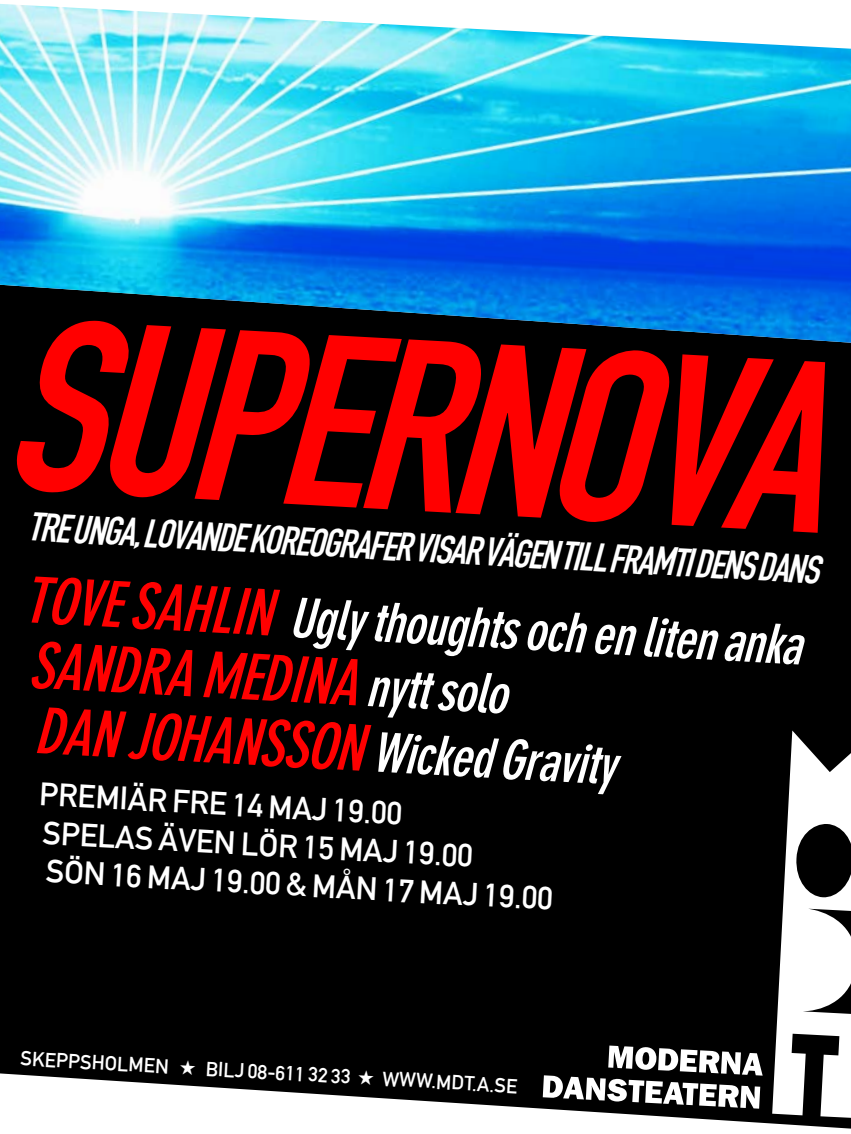
<style>
.page{position:relative;width:851px;height:1134px;background:#fff}
.page>*{position:absolute;margin:0;border:0;box-sizing:border-box;transform-origin:0 0}
.t1{font:italic 239.75px "DIN Engschrift Alternate";color:#f00}
.t2{font:italic 700 condensed 62.75px "DIN Neuzeit Grotesk";color:#f00}
.t3{font:italic 700 condensed 53.75px "DIN Neuzeit Grotesk";color:#fff}
.t4{font:italic 39.5px "DIN Engschrift Alternate";color:#fff}
.t5{font:32px/38.5px "DIN Mittelschrift Alternate";color:#fff}
.t6{font:20px "DIN Mittelschrift Alternate";color:#fff}
.s1{font-size:62.75px;color:#f00}
.s2{font-size:53.75px;color:#fff}
</style>
<div class="page">
<div style="left:0;top:0;width:850px;height:1133px;background:#000"></div>
<img style="left:0;top:52px;width:850px;height:291px">
<svg style="left:774px;top:730px;width:76px;height:342px"></svg>
<svg style="left:608px;top:1045px;width:154px;height:27px"></svg>
<svg style="left:0;top:1072px;width:850px;height:61px;fill:#fff"></svg>
<svg style="left:0;top:0;width:850px;height:52px;background:#c4f2f9"></svg>
<h1 class="t1" style="left:10px;top:318px;width:819px;rotate:3deg">SUPERNOVA</h1>
<p class="t4" style="left:29px;top:513px;width:793px;rotate:3deg">TRE UNGA, LOVANDE KOREOGRAFER VISAR VÄGEN TILL FRAMTI DENS DANS</p>
<h3 class="t3" style="left:24px;top:584px;width:781px;rotate:3deg"><span class="s1">TOVE SAHLIN</span> Ugly thoughts och en liten anka</h3>
<h2 class="t2" style="left:30px;top:642px;width:481px;rotate:3deg">SANDRA MEDINA <span class="s2">nytt solo</span></h2>
<h3 class="t3" style="left:35px;top:714px;width:584px;rotate:3deg"><span class="s1">DAN JOHANSSON</span> Wicked Gravity</h3>
<p class="t5" style="left:40px;top:778px;width:519px;rotate:3deg">PREMIÄR FRE 14 MAJ 19.00<br>SPELAS ÄVEN LÖR 15 MAJ 19.00<br>SÖN 16 MAJ 19.00 &amp; MÅN 17 MAJ 19.00</p>
<p class="t6" style="left:21px;top:1052px;width:499px;rotate:3deg">SKEPPSHOLMEN ★ BILJ 08-611 32 33 ★ WWW.MDT.A.SE</p>
</div>
